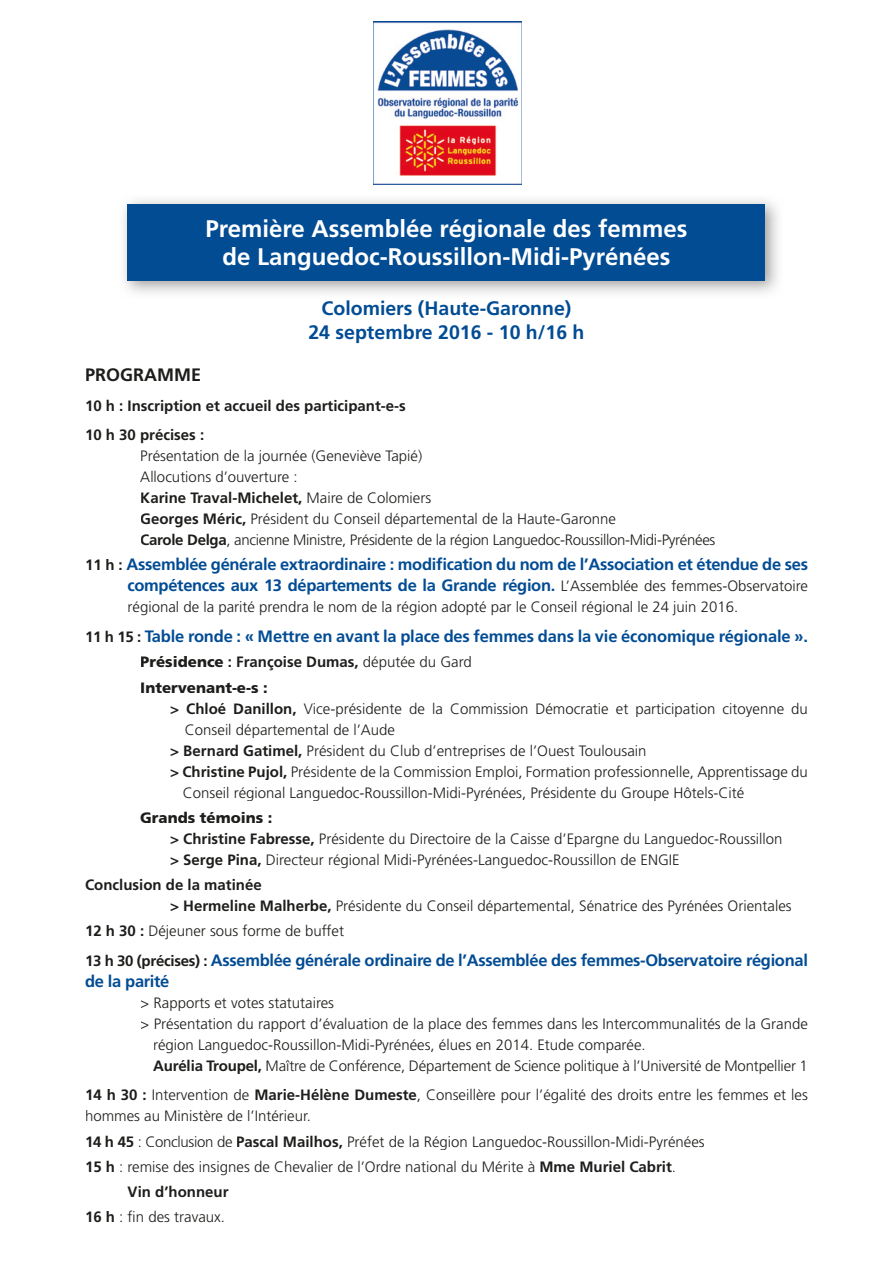
<style>
.page{position:relative;width:893px;height:1263px;background:#fff}
.page>*{position:absolute;margin:0;border:0;box-sizing:border-box;transform-origin:0 0}
.t1{font:700 24px/28.8px "Frutiger";color:#fff;text-align:center}
.t2{font:700 19.5px/24px "Frutiger";color:#024c94;text-align:center}
.t3{font:700 18px "Frutiger";color:#1d1d1b}
.t4{font:700 16.5px/21px "Frutiger";letter-spacing:-.02em;color:#024c94;text-align:right}
.t5{font:300 15px/21px "Frutiger";color:#1d1d1b}
.t6{font:700 15px/29.5px "Frutiger";color:#1d1d1b}
.t7{font:900 15px/25.2px "Frutiger";color:#1d1d1b}
.s1{font-weight:700}
.s2{font-size:15px;color:#1d1d1b}
.s3{font-weight:300;font-size:15px;color:#1d1d1b}
.s4{font-weight:300}
.s5{font-weight:900}
</style>
<div class="page">
<img style="left:123px;top:200px;width:655px;height:93px">
<div style="left:128px;top:204px;width:637px;height:77px;background:#024c94"></div>
<img style="left:373px;top:21px;width:149px;height:163px">
<h1 class="t1" style="left:205px;top:214px;width:483px">Première Assemblée régionale des femmes de Languedoc-Roussillon-Midi-Pyrénées</h1>
<h2 class="t2" style="left:308px;top:296px;width:278px">Colomiers (Haute-Garonne)<br>24 septembre 2016 - 10 h/16 h</h2>
<p class="t3" style="left:85px;top:364px;width:117px">PROGRAMME</p>
<p class="t6" style="left:85px;top:391px;width:322px">10 h : Inscription et accueil des participant-e-s<br>10 h 30 précises :</p>
<p class="t5" style="left:140px;top:445px;width:577px">Présentation de la journée (Geneviève Tapié)<br>Allocutions d’ouverture :<br><span class="s1">Karine Traval-Michelet,</span> Maire de Colomiers<br><span class="s1">Georges Méric,</span> Président du Conseil départemental de la Haute-Garonne<br><span class="s1">Carole Delga</span>, ancienne Ministre, Présidente de la région Languedoc-Roussillon-Midi-Pyrénées</p>
<p class="t4" style="left:85px;top:554px;width:724px"><span class="s2">11 h :</span> Assemblée générale extraordinaire : modification du nom de l’Association et étendue de ses compétences aux 13 départements de la Grande région. <span class="s3">L’Assemblée des femmes-Observatoire</span></p>
<p class="t5" style="left:128px;top:597px;width:612px">régional de la parité prendra le nom de la région adopté par le Conseil régional le 24 juin 2016.</p>
<p class="t4" style="left:85px;top:626px;width:724px"><span class="s2">11 h 15 :</span> Table ronde : « Mettre en avant la place des femmes dans la vie économique régionale ».</p>
<p class="t7" style="left:140px;top:649px;width:333px">Présidence <span class="s1">: Françoise Dumas,</span> <span class="s4">députée du Gard<br></span>Intervenant-e-s :</p>
<p class="t5" style="left:170px;top:698px;width:639px"><span class="s1">&gt; Chloé Danillon,</span> Vice-présidente de la Commission Démocratie et participation citoyenne du</p>
<p class="t5" style="left:185px;top:719px;width:212px">Conseil départemental de l’Aude</p>
<p class="t5" style="left:170px;top:740px;width:478px"><span class="s1">&gt; Bernard Gatimel,</span> Président du Club d’entreprises de l’Ouest Toulousain</p>
<p class="t5" style="left:170px;top:761px;width:639px"><span class="s1">&gt; Christine Pujol,</span> Présidente de la Commission Emploi, Formation professionnelle, Apprentissage du</p>
<p class="t5" style="left:183px;top:782px;width:563px">Conseil régional Languedoc-Roussillon-Midi-Pyrénées, Présidente du Groupe Hôtels-Cité</p>
<p class="t5" style="left:170px;top:807px;width:614px;text-indent:-30px"><span class="s5">Grands témoins :<br></span><span class="s1">&gt; Christine Fabresse,</span> Présidente du Directoire de la Caisse d’Epargne du Languedoc-Roussillon <span class="s1">&gt; Serge Pina,</span> Directeur régional Midi-Pyrénées-Languedoc-Roussillon de ENGIE</p>
<p class="t5" style="left:170px;top:874px;width:623px;text-indent:-85px"><span class="s1">Conclusion de la matinée<br>&gt; Hermeline Malherbe,</span> Présidente du Conseil départemental, Sénatrice des Pyrénées Orientales</p>
<p class="t5" style="left:85px;top:920px;width:260px"><span class="s1">12 h 30 :</span> Déjeuner sous forme de buffet</p>
<p class="t4" style="left:85px;top:949px;width:724px;text-align:left"><span class="s2">13 h 30 (précises) :</span> Assemblée générale ordinaire de l’Assemblée des femmes-Observatoire régional de la parité</p>
<p class="t5" style="left:140px;top:992px;width:195px">&gt; Rapports et votes statutaires</p>
<p class="t5" style="left:140px;top:1013px;width:669px">&gt; Présentation du rapport d’évaluation de la place des femmes dans les Intercommunalités de la Grande</p>
<p class="t5" style="left:153px;top:1034px;width:494px">région Languedoc-Roussillon-Midi-Pyrénées, élues en 2014. Etude comparée.</p>
<p class="t5" style="left:153px;top:1055px;width:656px"><span class="s1">Aurélia Troupel,</span> Maître de Conférence, Département de Science politique à l’Université de Montpellier 1</p>
<p class="t5" style="left:85px;top:1084px;width:724px"><span class="s1">14 h 30 :</span> Intervention de <span class="s1">Marie-Hélène Dumeste</span>, Conseillère pour l’égalité des droits entre les femmes et les hommes au Ministère de l’Intérieur.</p>
<p class="t5" style="left:85px;top:1131px;width:621px"><span class="s1">14 h 45</span> : Conclusion de <span class="s1">Pascal Mailhos,</span> Préfet de la Région Languedoc-Roussillon-Midi-Pyrénées</p>
<p class="t5" style="left:85px;top:1156px;width:592px"><span class="s1">15 h</span> : remise des insignes de Chevalier de l’Ordre national du Mérite à <span class="s1">Mme Muriel Cabrit</span>.</p>
<p class="t6" style="left:128px;top:1177px;width:102px">Vin d’honneur</p>
<p class="t5" style="left:85px;top:1206px;width:142px"><span class="s1">16 h</span> : fin des travaux.</p>
</div>
